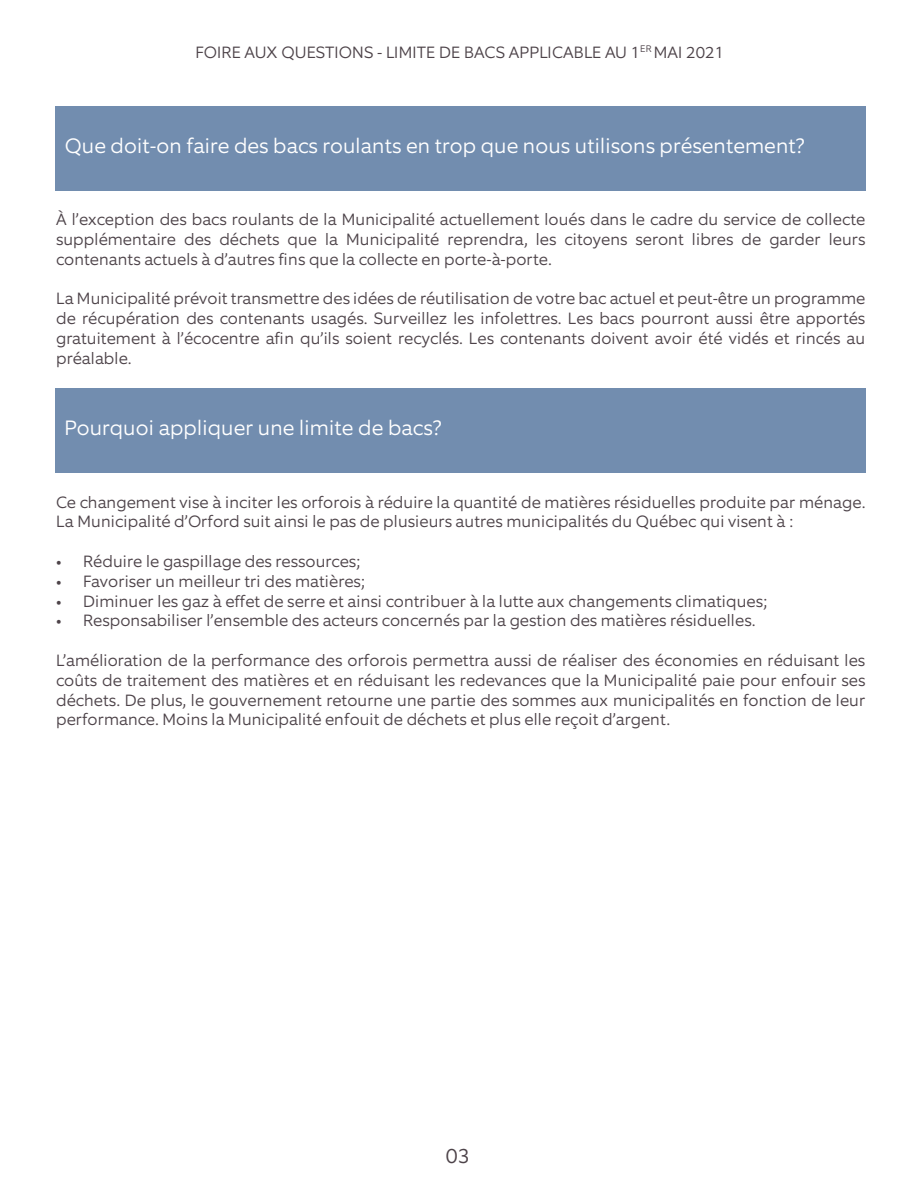
<style>
.page{position:relative;width:918px;height:1188px;background:#fff}
.page>*{position:absolute;margin:0;border:0;box-sizing:border-box;transform-origin:0 0}
.t1{font:300 21px "Equip";color:#fff}
.t2{font:300 21px "Equip";color:#4d4349}
.t3{font:300 16.5px/19.8px "Equip";color:#4d4349;text-align:justify}
</style>
<div class="page">
<div style="left:55px;top:106px;width:810px;height:84px;background:#728daf"></div>
<div style="left:55px;top:389px;width:810px;height:84px;background:#728daf"></div>
<p class="t3" style="left:195px;top:42px;width:530px">FOIRE AUX QUESTIONS - LIMITE DE BACS APPLICABLE AU 1<sup>ER</sup> MAI 2021</p>
<p class="t1" style="left:65px;top:133px;width:741px">Que doit-on faire des bacs roulants en trop que nous utilisons présentement?</p>
<p class="t3" style="left:56px;top:209px;width:811px">À l’exception des bacs roulants de la Municipalité actuellement loués dans le cadre du service de collecte supplémentaire des déchets que la Municipalité reprendra, les citoyens seront libres de garder leurs contenants actuels à d’autres fins que la collecte en porte-à-porte.</p>
<p class="t3" style="left:56px;top:289px;width:811px">La Municipalité prévoit transmettre des idées de réutilisation de votre bac actuel et peut-être un programme de récupération des contenants usagés. Surveillez les infolettres. Les bacs pourront aussi être apportés gratuitement à l’écocentre afin qu’ils soient recyclés. Les contenants doivent avoir été vidés et rincés au préalable.</p>
<p class="t1" style="left:65px;top:414px;width:379px">Pourquoi appliquer une limite de bacs?</p>
<p class="t3" style="left:56px;top:492px;width:811px">Ce changement vise à inciter les orforois à réduire la quantité de matières résiduelles produite par ménage.<br>La Municipalité d’Orford suit ainsi le pas de plusieurs autres municipalités du Québec qui visent à :</p>
<p class="t3" style="left:56px;top:551px;width:306px">• Réduire le gaspillage des ressources;</p>
<p class="t3" style="left:56px;top:571px;width:310px">• Favoriser un meilleur tri des matières;</p>
<p class="t3" style="left:56px;top:591px;width:713px">• Diminuer les gaz à effet de serre et ainsi contribuer à la lutte aux changements climatiques;</p>
<p class="t3" style="left:56px;top:611px;width:701px">• Responsabiliser l’ensemble des acteurs concernés par la gestion des matières résiduelles.</p>
<p class="t3" style="left:56px;top:650px;width:811px">L’amélioration de la performance des orforois permettra aussi de réaliser des économies en réduisant les coûts de traitement des matières et en réduisant les redevances que la Municipalité paie pour enfouir ses déchets. De plus, le gouvernement retourne une partie des sommes aux municipalités en fonction de leur performance. Moins la Municipalité enfouit de déchets et plus elle reçoit d’argent.</p>
<p class="t2" style="left:446px;top:1143px;width:26px">03</p>
</div>
